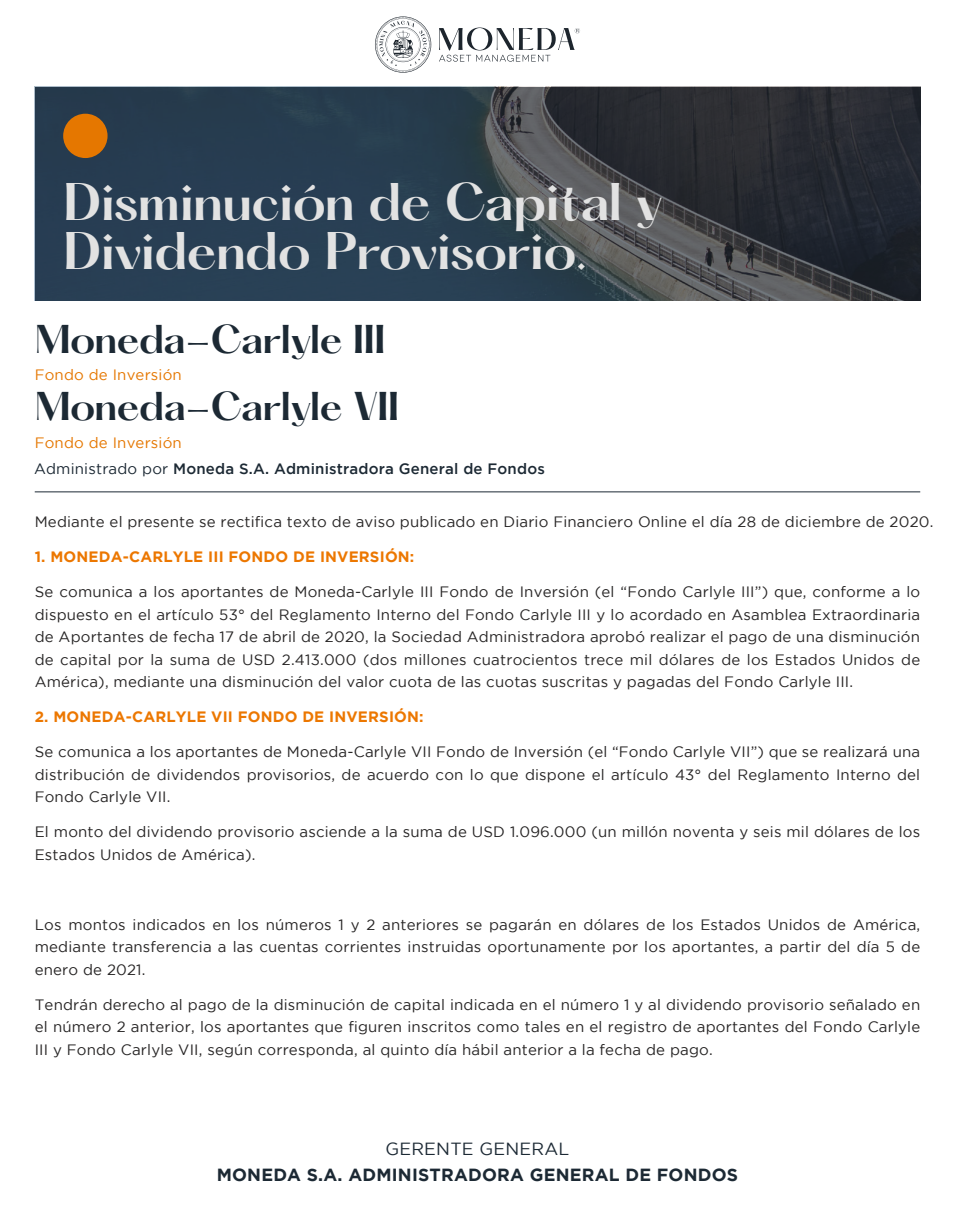
<style>
.page{position:relative;width:955px;height:1217px;background:#fff}
.page>*{position:absolute;margin:0;border:0;box-sizing:border-box;transform-origin:0 0}
.t1{font:600 46.25px/49px "Hatton";letter-spacing:-.02em;color:#e2e2e2}
.t2{font:600 35.25px "Hatton";letter-spacing:-.025em;color:#1c2934}
.t3{font:700 17.5px "Gotham";letter-spacing:.01em;color:#1c2934}
.t4{font:17.5px "Gotham";letter-spacing:.01em;color:#1c2934}
.t5{font:15px/22.5px "Gotham";letter-spacing:.01em;color:#272525;text-align:justify}
.t6{font:700 15px "Gotham";letter-spacing:.01em;color:#ec7700}
.t7{font:500 15px/26px "Gotham";letter-spacing:.01em;color:#1c2934}
.t8{font:15px "Gotham";letter-spacing:.01em;color:#e57700}
.s1{font-weight:400;color:#e57700}
.s2{font-weight:400}
</style>
<div class="page">
<svg style="left:439px;top:28px;width:141px;height:34px"></svg>
<svg style="left:375px;top:16px;width:56px;height:57px"></svg>
<img style="left:35px;top:87px;width:884px;height:213px">
<div style="left:63px;top:114px;width:44px;height:44px;background:#e57700;border-radius:50%"></div>
<hr style="left:35px;top:491px;width:884px;height:1px;background:#1c2934">
<h1 class="t1" style="left:63px;top:180px;width:601px">Disminución de Capital y<br>Dividendo Provisorio.</h1>
<h2 class="t2" style="left:35px;top:320px;width:352px">Moneda-Carlyle III</h2>
<p class="t8" style="left:35px;top:367px;width:149px">Fondo de Inversión</p>
<h2 class="t2" style="left:35px;top:388px;width:366px">Moneda-Carlyle VII</h2>
<p class="t7" style="left:34px;top:429px;width:512px"><span class="s1">Fondo de Inversión<br></span><span class="s2">Administrado por</span> Moneda S.A. Administradora General de Fondos</p>
<p class="t5" style="left:35px;top:510px;width:899px">Mediante el presente se rectifica texto de aviso publicado en Diario Financiero Online el día 28 de diciembre de 2020.</p>
<p class="t6" style="left:35px;top:548px;width:381px">1. MONEDA-CARLYLE III FONDO DE INVERSIÓN:</p>
<p class="t5" style="left:35px;top:580px;width:886px">Se comunica a los aportantes de Moneda-Carlyle III Fondo de Inversión (el “Fondo Carlyle III”) que, conforme a lo dispuesto en el artículo 53° del Reglamento Interno del Fondo Carlyle III y lo acordado en Asamblea Extraordinaria de Aportantes de fecha 17 de abril de 2020, la Sociedad Administradora aprobó realizar el pago de una disminución de capital por la suma de USD 2.413.000 (dos millones cuatrocientos trece mil dólares de los Estados Unidos de América), mediante una disminución del valor cuota de las cuotas suscritas y pagadas del Fondo Carlyle III.</p>
<p class="t6" style="left:35px;top:708px;width:390px">2. MONEDA-CARLYLE VII FONDO DE INVERSIÓN:</p>
<p class="t5" style="left:35px;top:740px;width:886px">Se comunica a los aportantes de Moneda-Carlyle VII Fondo de Inversión (el “Fondo Carlyle VII”) que se realizará una distribución de dividendos provisorios, de acuerdo con lo que dispone el artículo 43° del Reglamento Interno del Fondo Carlyle VII.</p>
<p class="t5" style="left:35px;top:820px;width:886px">El monto del dividendo provisorio asciende a la suma de USD 1.096.000 (un millón noventa y seis mil dólares de los<br>Estados Unidos de América).</p>
<p class="t5" style="left:35px;top:913px;width:886px">Los montos indicados en los números 1 y 2 anteriores se pagarán en dólares de los Estados Unidos de América, mediante transferencia a las cuentas corrientes instruidas oportunamente por los aportantes, a partir del día 5 de enero de 2021.</p>
<p class="t5" style="left:35px;top:993px;width:886px">Tendrán derecho al pago de la disminución de capital indicada en el número 1 y al dividendo provisorio señalado en el número 2 anterior, los aportantes que figuren inscritos como tales en el registro de aportantes del Fondo Carlyle III y Fondo Carlyle VII, según corresponda, al quinto día hábil anterior a la fecha de pago.</p>
<p class="t4" style="left:385px;top:1139px;width:185px">GERENTE GENERAL</p>
<p class="t3" style="left:216px;top:1164px;width:522px">MONEDA S.A. ADMINISTRADORA GENERAL DE FONDOS</p>
</div>
